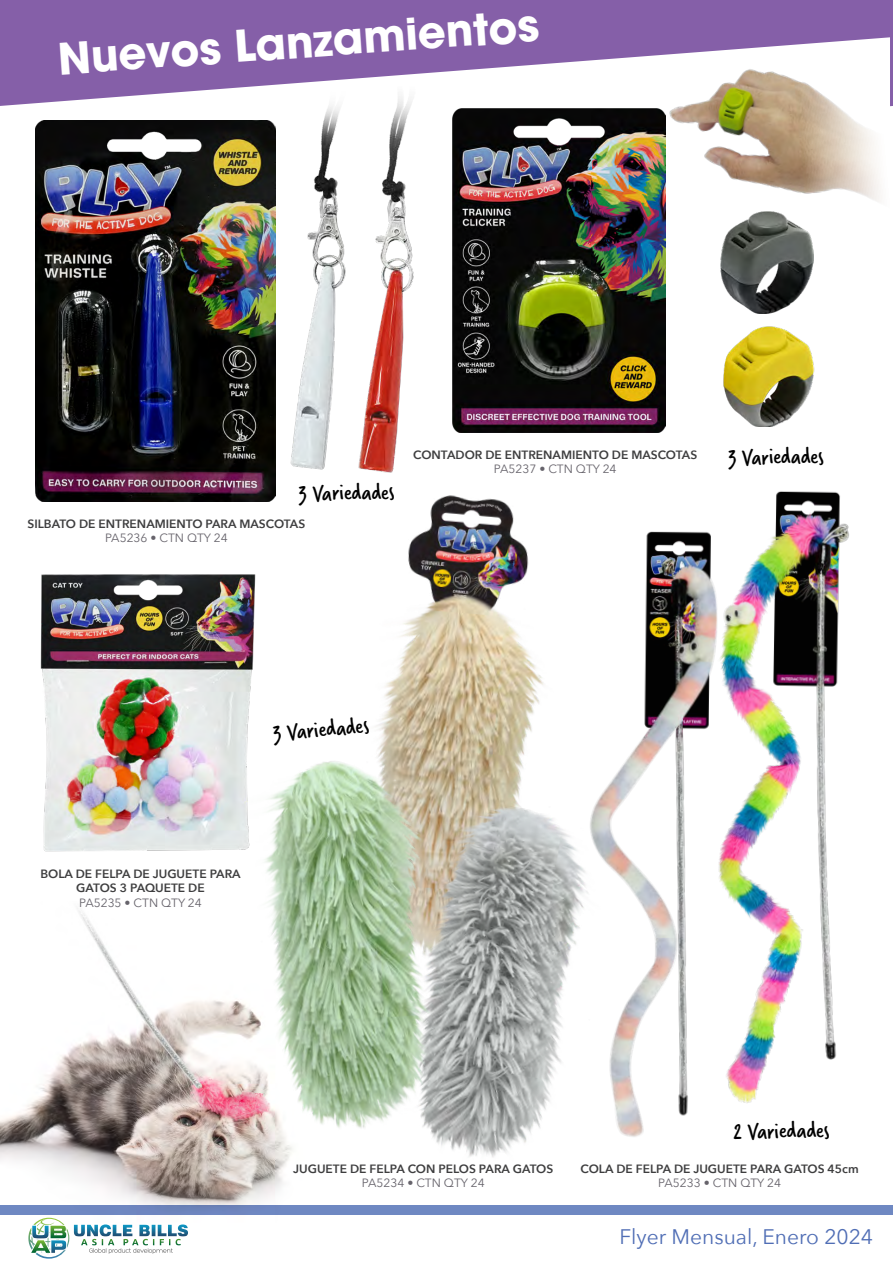
<style>
.page{position:relative;width:893px;height:1263px;background:#fff}
.page>*{position:absolute;margin:0;border:0;box-sizing:border-box;transform-origin:0 0}
.t1{font:700 43.5px "Avant Garde LT";color:#fff}
.t2{font:24px "Verveine";color:#000}
.t3{font:21px "Avenir Next";color:#506eb5}
.t4{font:600 12px/14.4px "Avenir Next";color:#3e3e3f;text-align:center}
.t5{font:12px "Avenir Next";color:#66636b}
</style>
<div class="page">
<div style="left:0;top:1205px;width:893px;height:9px;background:#6f88c2"></div>
<img style="left:31px;top:1251px;width:34px;height:2px">
<svg style="left:89px;top:1251px;width:84px;height:3px"></svg>
<svg style="left:0;top:0;width:890px;height:106px;fill:#855fa8"></svg>
<div style="left:17px;top:5px;width:39px;height:47px;background:#855fa8"></div>
<svg style="left:56px;top:0;width:774px;height:88px;fill:#855fa8"></svg>
<hr style="left:890px;top:0;width:3px;height:106px;background:#855fa8">
<img style="left:0;top:911px;width:332px;height:340px">
<img style="left:40px;top:574px;width:216px;height:278px">
<img style="left:267px;top:80px;width:178px;height:390px">
<img style="left:655px;top:48px;width:237px;height:255px">
<img style="left:36px;top:120px;width:240px;height:382px">
<img style="left:721px;top:212px;width:93px;height:101px">
<img style="left:723px;top:326px;width:92px;height:101px">
<img style="left:453px;top:108px;width:212px;height:325px">
<img style="left:891px;top:190px;width:1px;height:113px">
<img style="left:335px;top:468px;width:209px;height:313px">
<img style="left:451px;top:781px;width:123px;height:376px">
<img style="left:738px;top:491px;width:111px;height:612px">
<img style="left:574px;top:531px;width:164px;height:606px">
<img style="left:0;top:54px;width:1px;height:709px">
<img style="left:234px;top:745px;width:225px;height:403px">
<h1 class="t1" style="left:56px;top:30px;width:484px;rotate:-4deg">Nuevos Lanzamientos</h1>
<p class="t2" style="left:298px;top:477px;width:97px;rotate:-1deg">3 Variedades</p>
<p class="t4" style="left:28px;top:516px;width:279px">SILBATO DE ENTRENAMIENTO PARA MASCOTAS</p>
<p class="t5" style="left:105px;top:528px;width:124px">PA5236 • CTN QTY 24</p>
<p class="t4" style="left:413px;top:447px;width:286px">CONTADOR DE ENTRENAMIENTO DE MASCOTAS</p>
<p class="t5" style="left:494px;top:459px;width:124px">PA5237 • CTN QTY 24</p>
<p class="t2" style="left:728px;top:441px;width:97px;rotate:-1deg">3 Variedades</p>
<p class="t2" style="left:272px;top:717px;width:97px;rotate:-5deg">3 Variedades</p>
<p class="t4" style="left:40px;top:866px;width:202px">BOLA DE FELPA DE JUGUETE PARA<br>GATOS 3 PAQUETE DE</p>
<p class="t5" style="left:79px;top:892px;width:124px">PA5235 • CTN QTY 24</p>
<p class="t2" style="left:733px;top:1115px;width:97px;rotate:-1deg">2 Variedades</p>
<p class="t4" style="left:293px;top:1161px;width:262px">JUGUETE DE FELPA CON PELOS PARA GATOS</p>
<p class="t5" style="left:362px;top:1173px;width:124px">PA5234 • CTN QTY 24</p>
<p class="t4" style="left:580px;top:1161px;width:280px">COLA DE FELPA DE JUGUETE PARA GATOS 45cm</p>
<p class="t5" style="left:658px;top:1173px;width:124px">PA5233 • CTN QTY 24</p>
<h3 class="t3" style="left:619px;top:1219px;width:255px">Flyer Mensual, Enero 2024</h3>
</div>
